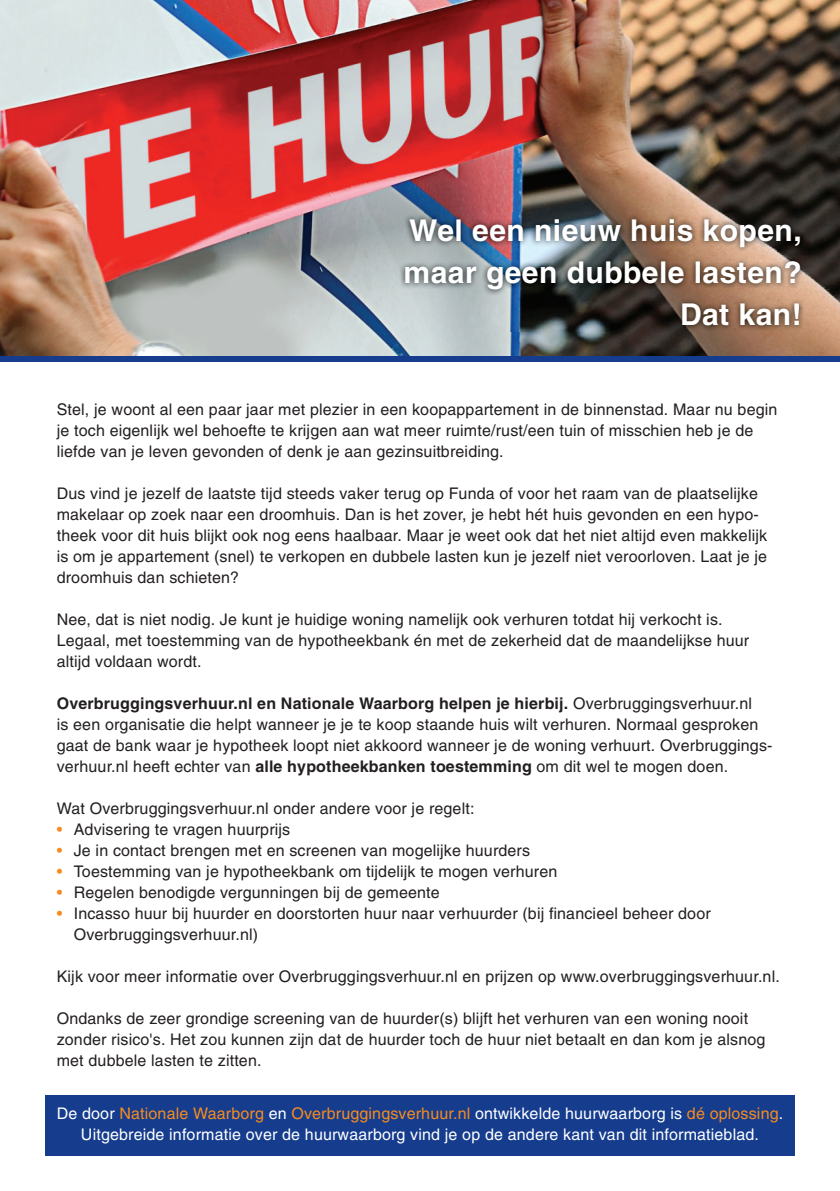
<style>
.page{position:relative;width:840px;height:1191px;background:#fff}
.page>*{position:absolute;margin:0;border:0;box-sizing:border-box;transform-origin:0 0}
.t1{font:700 30px/42px "Helvetica";letter-spacing:.015em;color:#fff;text-align:right}
.t2{font:16px/21px "Helvetica";letter-spacing:.01em;color:#231f20}
.t3{font:16px/21px "Helvetica";letter-spacing:.01em;color:#fff;text-align:center}
.s1{font-weight:700}
.s2{color:#f68b1f}
</style>
<div class="page">
<div style="left:45px;top:1094px;width:749px;height:61px;background:#153c8d"></div>
<img style="left:0;top:0;width:839px;height:356px">
<div style="left:0;top:356px;width:839px;height:6px;background:#153c8d"></div>
<img style="left:399px;top:213px;width:406px;height:119px">
<h1 class="t1" style="left:403px;top:209px;width:399px">Wel een nieuw huis kopen, maar geen dubbele lasten?<br>Dat kan!</h1>
<p class="t2" style="left:57px;top:399px;width:721px">Stel, je woont al een paar jaar met plezier in een koopappartement in de binnenstad. Maar nu begin je toch eigenlijk wel behoefte te krijgen aan wat meer ruimte/rust/een tuin of misschien heb je de liefde van je leven gevonden of denk je aan gezinsuitbreiding.</p>
<p class="t2" style="left:57px;top:483px;width:711px">Dus vind je jezelf de laatste tijd steeds vaker terug op Funda of voor het raam van de plaatselijke makelaar op zoek naar een droomhuis. Dan is het zover, je hebt hét huis gevonden en een hypo&shy;theek voor dit huis blijkt ook nog eens haalbaar. Maar je weet ook dat het niet altijd even makkelijk is om je appartement (snel) te verkopen en dubbele lasten kun je jezelf niet veroorloven. Laat je je droomhuis dan schieten?</p>
<p class="t2" style="left:57px;top:609px;width:693px">Nee, dat is niet nodig. Je kunt je huidige woning namelijk ook verhuren totdat hij verkocht is.<br>Legaal, met toestemming van de hypotheekbank én met de zekerheid dat de maandelijkse huur altijd voldaan wordt.</p>
<p class="t2" style="left:57px;top:693px;width:716px"><span class="s1">Overbruggingsverhuur.nl en Nationale Waarborg helpen je hierbij.</span> Overbruggingsverhuur.nl<br>is een organisatie die helpt wanneer je je te koop staande huis wilt verhuren. Normaal gesproken gaat de bank waar je hypotheek loopt niet akkoord wanneer je de woning verhuurt. Overbruggings&shy;verhuur.nl heeft echter van <span class="s1">alle hypotheekbanken toestemming</span> om dit wel te mogen doen.</p>
<p class="t2" style="left:57px;top:798px;width:419px">Wat Overbruggingsverhuur.nl onder andere voor je regelt:</p>
<p class="t2" style="left:57px;top:819px;width:235px"><span class="s2">•</span> Advisering te vragen huurprijs</p>
<p class="t2" style="left:57px;top:840px;width:474px"><span class="s2">•</span> Je in contact brengen met en screenen van mogelijke huurders</p>
<p class="t2" style="left:57px;top:861px;width:502px"><span class="s2">•</span> Toestemming van je hypotheekbank om tijdelijk te mogen verhuren</p>
<p class="t2" style="left:57px;top:882px;width:384px"><span class="s2">•</span> Regelen benodigde vergunningen bij de gemeente</p>
<p class="t2" style="left:74px;top:903px;width:638px;text-indent:-17px"><span class="s2">•</span> Incasso huur bij huurder en doorstorten huur naar verhuurder (bij financieel beheer door<br>Overbruggingsverhuur.nl)</p>
<p class="t2" style="left:57px;top:966px;width:724px">Kijk voor meer informatie over Overbruggingsverhuur.nl en prijzen op www.overbruggingsverhuur.nl.</p>
<p class="t2" style="left:57px;top:1008px;width:709px">Ondanks de zeer grondige screening van de huurder(s) blijft het verhuren van een woning nooit zonder risico's. Het zou kunnen zijn dat de huurder toch de huur niet betaalt en dan kom je alsnog met dubbele lasten te zitten.</p>
<p class="t3" style="left:57px;top:1103px;width:727px">De door <span class="s2">Nationale Waarborg</span> en <span class="s2">Overbruggingsverhuur.nl</span> ontwikkelde huurwaarborg is <span class="s2">dé oplossing</span>.<br>Uitgebreide informatie over de huurwaarborg vind je op de andere kant van dit informatieblad.</p>
</div>
